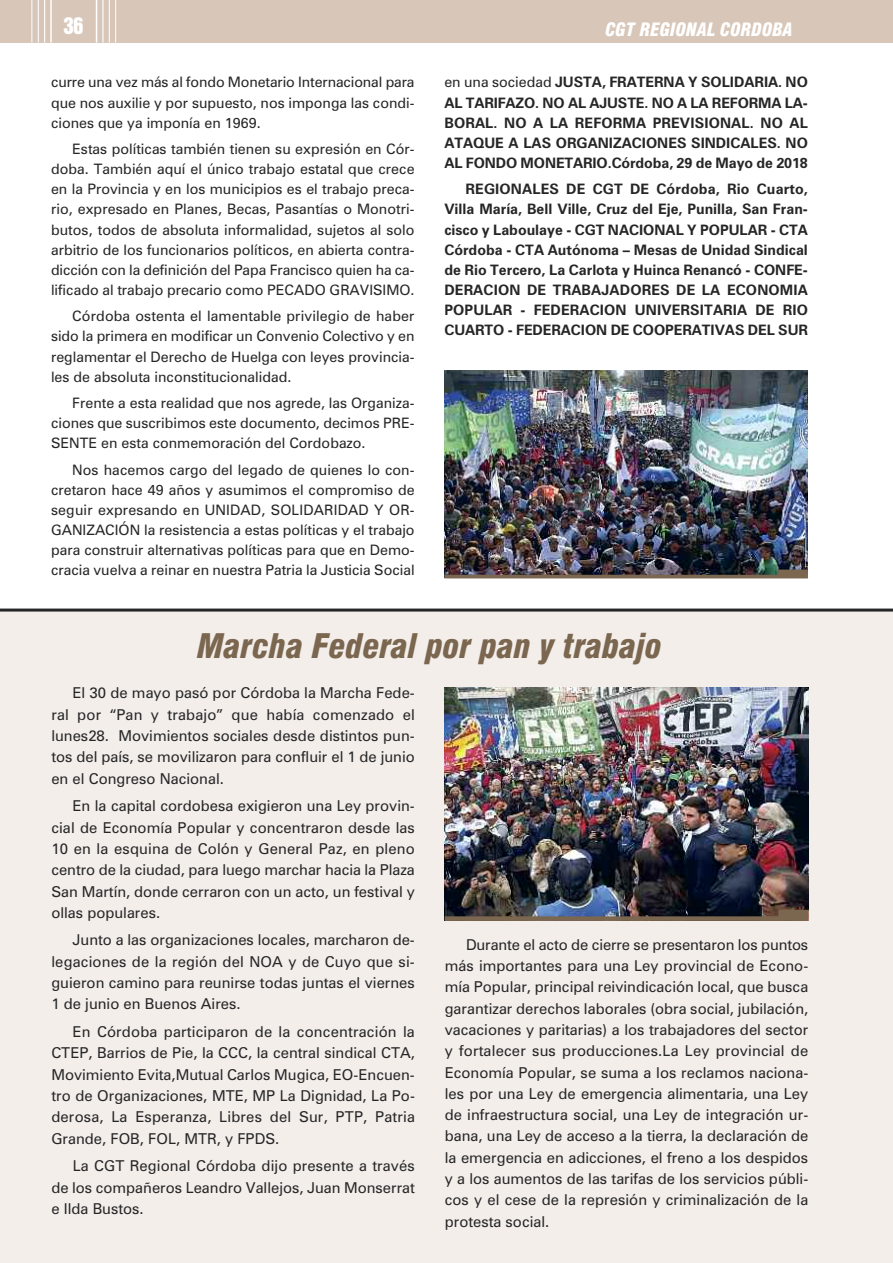
<style>
.page{position:relative;width:893px;height:1263px;background:#fff}
.page>*{position:absolute;margin:0;border:0;box-sizing:border-box;transform-origin:0 0}
.t1{font:italic 900 condensed 33px "Swiss 721 BT";color:#7b664f}
.t2{font:21px "Swiss 921 BT Regular A";color:#fff}
.t3{font:italic 900 condensed 18px "Swiss 721 BT";color:#fff}
.t4{font:15px/21.3px "Zurich BT";color:#272627;text-align:justify}
.t5{font:14.4px/20.1px "Zurich BT";color:#272627;text-align:justify}
.t6{font:700 14.4px/20.1px "Zurich BT";letter-spacing:-.005em;color:#272627;text-align:justify}
.s1{font-weight:400}
</style>
<div class="page">
<div style="left:0;top:611px;width:893px;height:652px;background:#f3eeea"></div>
<div style="left:0;top:0;width:893px;height:43px;background:#d8c7b9"></div>
<hr style="left:50px;top:0;width:2px;height:43px;background:#fff">
<hr style="left:44px;top:0;width:1px;height:43px;background:#fff">
<hr style="left:38px;top:0;width:1px;height:43px;background:#fff">
<hr style="left:32px;top:0;width:1px;height:43px;background:#fff">
<hr style="left:96px;top:0;width:1px;height:43px;background:#fff">
<hr style="left:102px;top:0;width:1px;height:43px;background:#fff">
<hr style="left:109px;top:0;width:1px;height:43px;background:#fff">
<hr style="left:115px;top:0;width:1px;height:43px;background:#fff">
<hr style="left:0;top:608px;width:893px;height:3px;background:#272627">
<img style="left:445px;top:687px;width:363px;height:223px">
<svg style="left:445px;top:910px;width:363px;height:11px;background:#534d4d"></svg>
<img style="left:444px;top:370px;width:364px;height:200px">
<img style="left:444px;top:570px;width:364px;height:8px">
<h2 class="t2" style="left:64px;top:14px;width:22px">36</h2>
<p class="t3" style="left:605px;top:20px;width:189px">CGT REGIONAL CORDOBA</p>
<p class="t5" style="left:51px;top:72px;width:365px">curre una vez más al fondo Monetario Internacional para que nos auxilie y por supuesto, nos imponga las condi&shy;ciones que ya imponía en 1969.</p>
<p class="t5" style="left:51px;top:139px;width:365px;text-indent:21px">Estas políticas también tienen su expresión en Cór&shy;doba. También aquí el único trabajo estatal que crece en la Provincia y en los municipios es el trabajo preca&shy;rio, expresado en Planes, Becas, Pasantías o Monotri&shy;butos, todos de absoluta informalidad, sujetos al solo arbitrio de los funcionarios políticos, en abierta contra&shy;dicción con la definición del Papa Francisco quien ha ca&shy;lificado al trabajo precario como PECADO GRAVISIMO.</p>
<p class="t5" style="left:51px;top:306px;width:365px;text-indent:21px">Córdoba ostenta el lamentable privilegio de haber sido la primera en modificar un Convenio Colectivo y en reglamentar el Derecho de Huelga con leyes provincia&shy;les de absoluta inconstitucionalidad.</p>
<p class="t5" style="left:51px;top:393px;width:365px;text-indent:21px">Frente a esta realidad que nos agrede, las Organiza&shy;ciones que suscribimos este documento, decimos PRE-SENTE en esta conmemoración del Cordobazo.</p>
<p class="t5" style="left:51px;top:460px;width:365px;text-indent:21px">Nos hacemos cargo del legado de quienes lo con&shy;cretaron hace 49 años y asumimos el compromiso de seguir expresando en UNIDAD, SOLIDARIDAD Y OR-GANIZACIÓN la resistencia a estas políticas y el trabajo para construir alternativas políticas para que en Demo&shy;cracia vuelva a reinar en nuestra Patria la Justicia Social</p>
<p class="t6" style="left:444px;top:72px;width:365px"><span class="s1">en una sociedad</span> JUSTA, FRATERNA Y SOLIDARIA. NO AL TARIFAZO. NO AL AJUSTE. NO A LA REFORMA LA-BORAL. NO A LA REFORMA PREVISIONAL. NO AL ATAQUE A LAS ORGANIZACIONES SINDICALES. NO AL FONDO MONETARIO.Córdoba, 29 de Mayo de 2018</p>
<p class="t6" style="left:444px;top:179px;width:365px;text-indent:21px">REGIONALES DE CGT DE Córdoba, Rio Cuarto, Villa María, Bell Ville, Cruz del Eje, Punilla, San Fran&shy;cisco y Laboulaye - CGT NACIONAL Y POPULAR - CTA Córdoba - CTA Autónoma – Mesas de Unidad Sindical de Rio Tercero, La Carlota y Huinca Renancó - CONFE-DERACION DE TRABAJADORES DE LA ECONOMIA POPULAR - FEDERACION UNIVERSITARIA DE RIO CUARTO - FEDERACION DE COOPERATIVAS DEL SUR</p>
<h1 class="t1" style="left:197px;top:627px;width:466px">Marcha Federal por pan y trabajo</h1>
<p class="t4" style="left:51px;top:682px;width:365px;text-indent:21px">El 30 de mayo pasó por Córdoba la Marcha Fede&shy;ral por “Pan y trabajo” que había comenzado el lunes28. Movimientos sociales desde distintos pun&shy;tos del país, se movilizaron para confluir el 1 de junio en el Congreso Nacional.</p>
<p class="t4" style="left:51px;top:795px;width:365px;text-indent:21px">En la capital cordobesa exigieron una Ley provin&shy;cial de Economía Popular y concentraron desde las 10 en la esquina de Colón y General Paz, en pleno centro de la ciudad, para luego marchar hacia la Plaza San Martín, donde cerraron con un acto, un festival y ollas populares.</p>
<p class="t4" style="left:51px;top:930px;width:365px;text-indent:21px">Junto a las organizaciones locales, marcharon de&shy;legaciones de la región del NOA y de Cuyo que si&shy;guieron camino para reunirse todas juntas el viernes 1 de junio en Buenos Aires.</p>
<p class="t4" style="left:51px;top:1021px;width:365px;text-indent:21px">En Córdoba participaron de la concentración la CTEP, Barrios de Pie, la CCC, la central sindical CTA, Movimiento Evita,Mutual Carlos Mugica, EO-Encuen&shy;tro de Organizaciones, MTE, MP La Dignidad, La Po&shy;derosa, La Esperanza, Libres del Sur, PTP, Patria Grande, FOB, FOL, MTR, y FPDS.</p>
<p class="t4" style="left:51px;top:1155px;width:365px;text-indent:21px">La CGT Regional Córdoba dijo presente a través de los compañeros Leandro Vallejos, Juan Monserrat e Ilda Bustos.</p>
<p class="t4" style="left:445px;top:934px;width:365px;text-indent:21px">Durante el acto de cierre se presentaron los puntos más importantes para una Ley provincial de Econo&shy;mía Popular, principal reivindicación local, que busca garantizar derechos laborales (obra social, jubilación, vacaciones y paritarias) a los trabajadores del sector y fortalecer sus producciones.La Ley provincial de Economía Popular, se suma a los reclamos naciona&shy;les por una Ley de emergencia alimentaria, una Ley de infraestructura social, una Ley de integración ur&shy;bana, una Ley de acceso a la tierra, la declaración de la emergencia en adicciones, el freno a los despidos y a los aumentos de las tarifas de los servicios públi&shy;cos y el cese de la represión y criminalización de la protesta social.</p>
</div>
